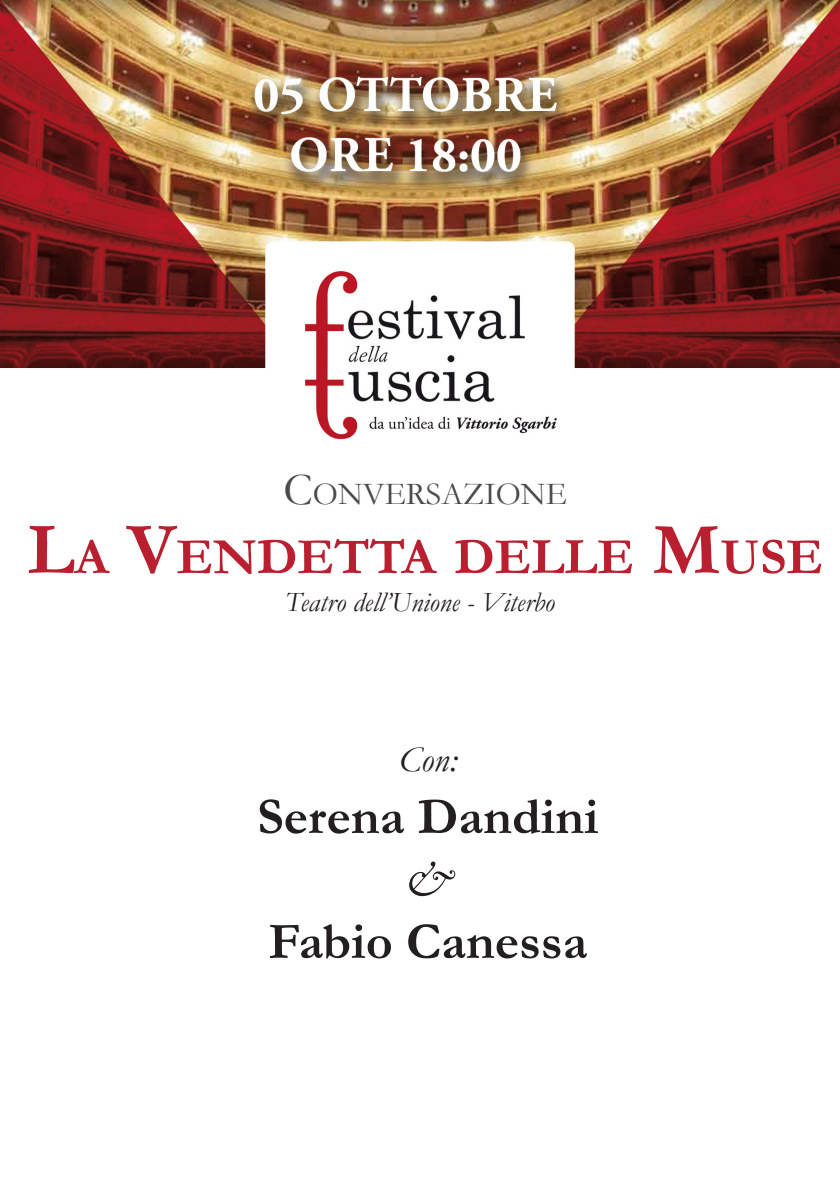
<style>
.page{position:relative;width:840px;height:1191px;background:#fff}
.page>*{position:absolute;margin:0;border:0;box-sizing:border-box;transform-origin:0 0}
.t1{font:700 52px "Garamond";color:#231f20}
.t2{font:italic 52px "Garamond";color:#231f20}
.t3{font:700 51.8px "Garamond";color:#ba1f30}
.t4{font:italic 36px "Garamond";color:#231f20}
.t5{font:32.2px "Garamond";color:#494a4b}
.t6{font:italic 28px "Garamond";color:#231f20}
.s1{font-size:46px}
.s2{font-size:74px}
</style>
<div class="page">
<img style="left:0;top:0;width:839px;height:440px">
<p class="t5" style="left:283px;top:472px;width:285px"><span class="s1">C</span>ONVERSAZIONE</p>
<p class="t3" style="left:27px;top:521px;width:796px"><span class="s2">L</span>A <span class="s2">V</span>ENDETTA DELLE <span class="s2">M</span>USE</p>
<p class="t6" style="left:285px;top:583px;width:271px">Teatro dell’Unione - Viterbo</p>
<p class="t4" style="left:398px;top:735px;width:60px">Con:</p>
<p class="t1" style="left:257px;top:781px;width:343px">Serena Dandini</p>
<p class="t2" style="left:404px;top:844px;width:49px">&amp;</p>
<p class="t1" style="left:268px;top:906px;width:320px">Fabio Canessa</p>
</div>
